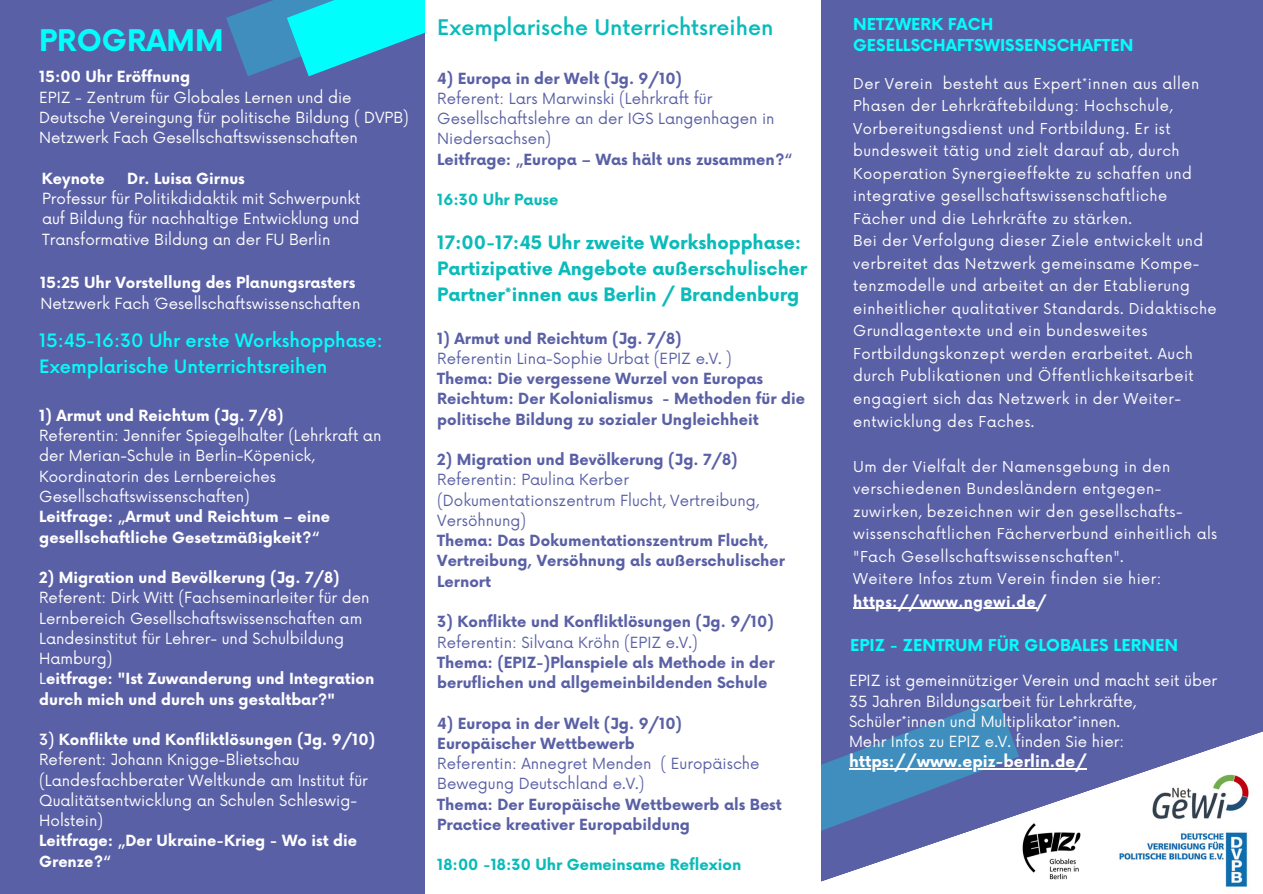
<style>
.page{position:relative;width:1263px;height:894px;background:#fff}
.page>*{position:absolute;margin:0;border:0;box-sizing:border-box;transform-origin:0 0}
.t1{font:700 29.1px "Now";color:#00fffc}
.t2{font:500 21px "Now";color:#09bbb9}
.t3{font:700 18px/25.8px "Now";color:#09bbb9}
.t4{font:500 18px "Now";color:#00fffc}
.t5{font:700 16.05px "Now";color:#00fffc}
.t6{font:700 15.75px "Now";color:#fff}
.t7{font:15px/20.2px "Now";color:#fff}
.t8{font:700 15px/20.2px "Now";color:#5a60a5}
.t9{font:700 15px/20.2px "Now";color:#fff}
.t10{font:15px/20.2px "Now";color:#5a60a5}
.t11{font:700 15px "Now";color:#09bbb9}
.t12{font:14.7px/22.5px "Now";letter-spacing:.03em;color:#fff}
.t13{font:700 14.7px "Now";letter-spacing:.03em;color:#fff}
.s1{font-weight:400}
.s2{font-weight:500}
</style>
<div class="page">
<div style="left:0;top:0;width:1263px;height:893px;background:#5a60a5"></div>
<svg style="left:226px;top:0;width:199px;height:77px"></svg>
<svg style="left:946px;top:699px;width:59px;height:19px"></svg>
<svg style="left:821px;top:718px;width:442px;height:175px"></svg>
<div style="left:425px;top:0;width:396px;height:893px;background:#fff"></div>
<img style="left:1113px;top:822px;width:142px;height:70px">
<img style="left:1152px;top:774px;width:96px;height:45px">
<img style="left:1021px;top:822px;width:61px;height:58px">
<hr style="left:853px;top:607px;width:183px;height:1px;background:#fff">
<hr style="left:849px;top:768px;width:237px;height:1px;background:#fff">
<p class="t2" style="left:437px;top:16px;width:338px">Exemplarische Unterrichtsreihen</p>
<p class="t8" style="left:437px;top:69px;width:246px">4) Europa in der Welt (Jg. 9/10)</p>
<p class="t10" style="left:437px;top:89px;width:339px">Referent: Lars Marwinski (Lehrkraft für<br>Gesellschaftslehre an der IGS Langenhagen in<br>Niedersachsen)</p>
<p class="t8" style="left:437px;top:150px;width:357px">Leitfrage: „Europa – Was hält uns zusammen?“</p>
<p class="t11" style="left:437px;top:192px;width:123px">16:30 Uhr Pause</p>
<p class="t3" style="left:437px;top:231px;width:366px">17:00-17:45 Uhr zweite Workshopphase:</p>
<p class="t3" style="left:437px;top:256px;width:372px">Partizipative Angebote außerschulischer<br>Partner*innen aus Berlin / Brandenburg</p>
<p class="t8" style="left:437px;top:329px;width:246px">1) Armut und Reichtum (Jg. 7/8)</p>
<p class="t10" style="left:437px;top:349px;width:296px">Referentin Lina-Sophie Urbat (EPIZ e.V. )</p>
<p class="t8" style="left:437px;top:369px;width:369px">Thema: Die vergessene Wurzel von Europas<br>Reichtum: Der Kolonialismus - Methoden für die politische Bildung zu sozialer Ungleichheit</p>
<p class="t8" style="left:437px;top:450px;width:302px">2) Migration und Bevölkerung (Jg. 7/8)</p>
<p class="t10" style="left:437px;top:470px;width:323px">Referentin: Paulina Kerber (Dokumentationszentrum Flucht, Vertreibung,<br>Versöhnung)</p>
<p class="t8" style="left:437px;top:531px;width:349px">Thema: Das Dokumentationszentrum Flucht,<br>Vertreibung, Versöhnung als außerschulischer<br>Lernort</p>
<p class="t8" style="left:437px;top:612px;width:338px">3) Konflikte und Konfliktlösungen (Jg. 9/10)</p>
<p class="t10" style="left:437px;top:632px;width:262px">Referentin: Silvana Kröhn (EPIZ e.V.)</p>
<p class="t8" style="left:437px;top:653px;width:339px">Thema: (EPIZ-)Planspiele als Methode in der beruflichen und allgemeinbildenden Schule</p>
<p class="t8" style="left:437px;top:713px;width:246px">4) Europa in der Welt (Jg. 9/10)</p>
<p class="t8" style="left:437px;top:734px;width:199px">Europäischer Wettbewerb</p>
<p class="t10" style="left:437px;top:754px;width:324px">Referentin: Annegret Menden ( Europäische<br>Bewegung Deutschland e.V.)</p>
<p class="t8" style="left:437px;top:794px;width:346px">Thema: Der Europäische Wettbewerb als Best<br>Practice kreativer Europabildung</p>
<p class="t11" style="left:437px;top:856px;width:305px">18:00 -18:30 Uhr Gemeinsame Reflexion</p>
<p class="t5" style="left:853px;top:16px;width:142px">NETZWERK FACH</p>
<p class="t1" style="left:39px;top:25px;width:186px">PROGRAMM</p>
<p class="t5" style="left:853px;top:37px;width:282px">GESELLSCHAFTSWISSENSCHAFTEN</p>
<p class="t12" style="left:853px;top:73px;width:348px">Der Verein besteht aus Expert*innen aus allen Phasen der Lehrkräftebildung: Hochschule, Vorbereitungsdienst und Fortbildung. Er ist bundesweit tätig und zielt darauf ab, durch Kooperation Synergieeffekte zu schaffen und integrative gesellschaftswissenschaftliche Fächer und die Lehrkräfte zu stärken.</p>
<p class="t12" style="left:853px;top:230px;width:365px">Bei der Verfolgung dieser Ziele entwickelt und verbreitet das Netzwerk gemeinsame Kompe&shy;tenzmodelle und arbeitet an der Etablierung einheitlicher qualitativer Standards. Didaktische Grundlagentexte und ein bundesweites Fortbildungskonzept werden erarbeitet. Auch durch Publikationen und Öffentlichkeitsarbeit engagiert sich das Netzwerk in der Weiter&shy;entwicklung des Faches.</p>
<p class="t12" style="left:853px;top:455px;width:366px">Um der Vielfalt der Namensgebung in den verschiedenen Bundesländern entgegen&shy;zuwirken, bezeichnen wir den gesellschafts&shy;wissenschaftlichen Fächerverbund einheitlich als "Fach Gesellschaftswissenschaften".</p>
<p class="t12" style="left:853px;top:568px;width:310px">Weitere Infos ztum Verein finden sie hier:</p>
<p class="t13" style="left:853px;top:593px;width:195px">https://www.ngewi.de/</p>
<p class="t9" style="left:39px;top:68px;width:152px">15:00 Uhr Eröffnung</p>
<p class="t7" style="left:39px;top:88px;width:371px">EPIZ - Zentrum für Globales Lernen und die<br>Deutsche Vereingung für politische Bildung ( DVPB)</p>
<p class="t7" style="left:39px;top:128px;width:320px">Netzwerk Fach Gesellschaftswissenschaften</p>
<p class="t9" style="left:42px;top:169px;width:64px">Keynote</p>
<p class="t9" style="left:127px;top:169px;width:119px">Dr. Luisa Girnus</p>
<p class="t7" style="left:42px;top:189px;width:320px">Professur für Politikdidaktik mit Schwerpunkt</p>
<p class="t7" style="left:42px;top:209px;width:319px">auf Bildung für nachhaltige Entwicklung und</p>
<p class="t7" style="left:42px;top:230px;width:290px">Transformative Bildung an der FU Berlin</p>
<p class="t9" style="left:40px;top:274px;width:317px">15:25 Uhr Vorstellung des Planungsrasters</p>
<p class="t7" style="left:40px;top:294px;width:322px">Netzwerk Fach ´Gesellschaftswissenschaften</p>
<p class="t4" style="left:39px;top:330px;width:345px">15:45-16:30 Uhr erste Workshopphase:</p>
<p class="t4" style="left:39px;top:356px;width:290px">Exemplarische Unterrichtsreihen</p>
<p class="t9" style="left:39px;top:406px;width:246px">1) Armut und Reichtum (Jg. 7/8)</p>
<p class="t7" style="left:39px;top:426px;width:344px">Referentin: Jennifer Spiegelhalter (Lehrkraft an der Merian-Schule in Berlin-Köpenick, Koordinatorin des Lernbereiches Gesellschaftswissenschaften)</p>
<p class="t9" style="left:39px;top:507px;width:292px">Leitfrage: „Armut und Reichtum – eine gesellschaftliche Gesetzmäßigkeit?“</p>
<p class="t9" style="left:39px;top:568px;width:302px">2) Migration und Bevölkerung (Jg. 7/8)</p>
<p class="t7" style="left:39px;top:588px;width:332px">Referent: Dirk Witt (Fachseminarleiter für den Lernbereich Gesellschaftswissenschaften am Landesinstitut für Lehrer- und Schulbildung Hamburg)</p>
<p class="t9" style="left:39px;top:669px;width:337px"><span class="s1">L</span>eitfrage: "Ist Zuwanderung und Integration durch mich und durch uns gestaltbar?"</p>
<p class="t9" style="left:39px;top:730px;width:338px"><span class="s2">3)</span> Konflikte und Konfliktlösungen (Jg. 9/10)</p>
<p class="t7" style="left:39px;top:750px;width:330px">Referent: Johann Knigge-Blietschau (Landesfachberater Weltkunde am Institut für Qualitätsentwicklung an Schulen Schleswig-Holstein)</p>
<p class="t9" style="left:39px;top:831px;width:319px">Leitfrage: „Der Ukraine-Krieg - Wo ist die<br>Grenze?“</p>
<p class="t5" style="left:850px;top:636px;width:329px">EPIZ - ZENTRUM FÜR GLOBALES LERNEN</p>
<p class="t7" style="left:849px;top:671px;width:369px">EPIZ ist gemeinnütziger Verein und macht seit über<br>35 Jahren Bildungsarbeit für Lehrkräfte,<br>Schüler*innen und Multiplikator*innen.</p>
<p class="t7" style="left:849px;top:732px;width:277px">Mehr Infos zu EPIZ e.V. finden Sie hier:</p>
<p class="t6" style="left:849px;top:753px;width:239px">https://www.epiz-berlin.de/</p>
</div>
